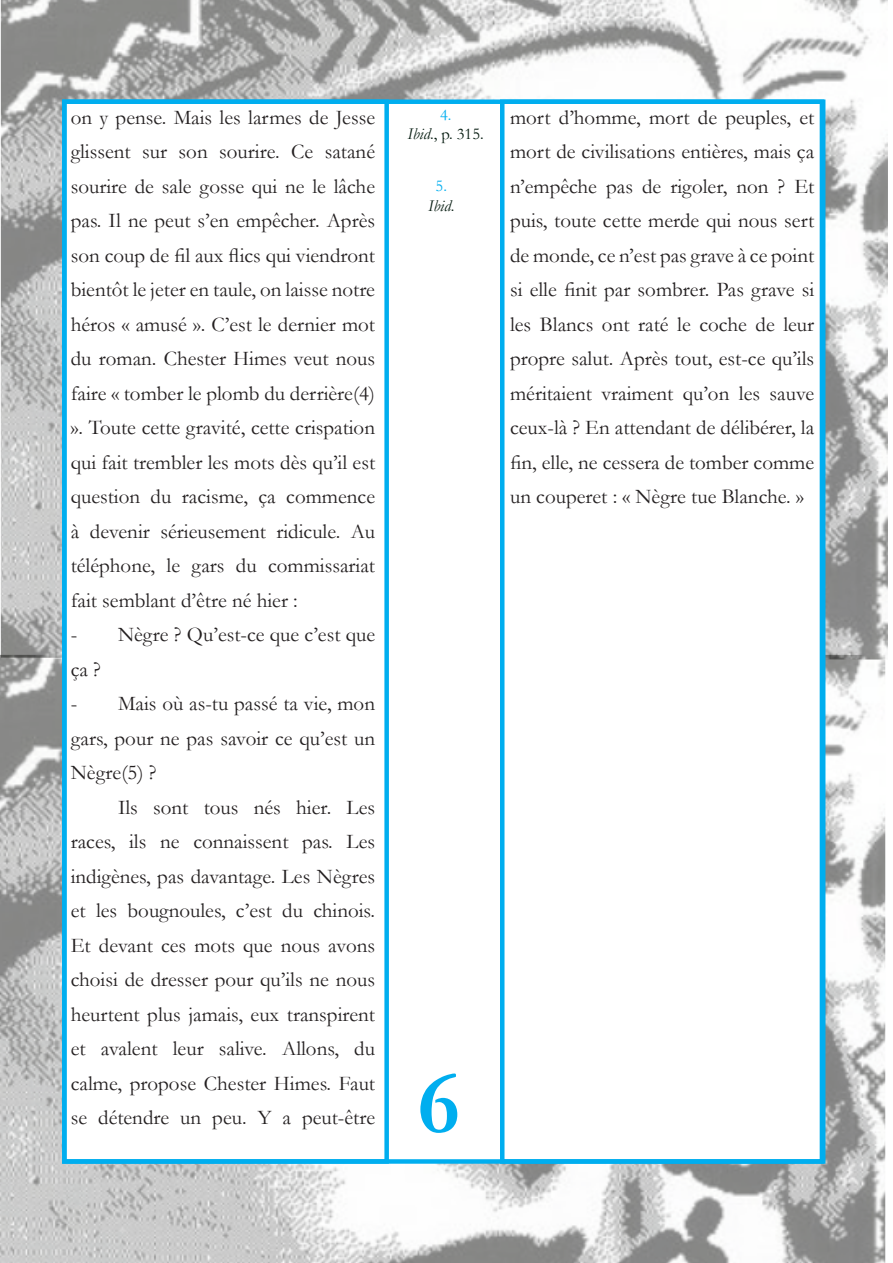
<style>
.page{position:relative;width:893px;height:1263px;background:#fff}
.page>*{position:absolute;margin:0;border:0;box-sizing:border-box;transform-origin:0 0}
.t1{font:700 90px "Garamond";color:#00aeef}
.t2{font:21px/34.5px "Garamond";color:#231f20;text-align:justify}
.t3{font:16.5px "Garamond";color:#03190e}
.t4{font:italic 16.5px "Garamond";color:#03190e}
.t5{font:16.5px "Garamond";color:#00aeef}
.s1{font-style:italic}
.s2{font-style:normal}
</style>
<div class="page">
<img style="left:0;top:655px;width:885px;height:608px">
<img style="left:1px;top:0;width:887px;height:659px">
<div style="left:62px;top:99px;width:762px;height:1065px;background:#fff;border:4px solid #00aeef"></div>
<div style="left:62px;top:99px;width:327px;height:1065px;border:4px solid #00aeef"></div>
<div style="left:500px;top:99px;width:325px;height:1065px;border:4px solid #00aeef"></div>
<p class="t2" style="left:71px;top:99px;width:306px">on y pense. Mais les larmes de Jesse glissent sur son sourire. Ce satané sourire de sale gosse qui ne le lâche pas. Il ne peut s’en empêcher. Après son coup de fil aux flics qui viendront bientôt le jeter en taule, on laisse notre héros « amusé ». C’est le dernier mot du roman. Chester Himes veut nous faire « tomber le plomb du derrière(4) ». Toute cette gravité, cette crispation qui fait trembler les mots dès qu’il est question du racisme, ça commence à devenir sérieusement ridicule. Au téléphone, le gars du commissariat fait semblant d’être né hier :</p>
<p class="t2" style="left:71px;top:617px;width:306px">- Nègre ? Qu’est-ce que c’est que ça ?</p>
<p class="t2" style="left:71px;top:686px;width:306px">- Mais où as-tu passé ta vie, mon gars, pour ne pas savoir ce qu’est un Nègre(5) ?</p>
<p class="t2" style="left:71px;top:789px;width:306px;text-indent:47px">Ils sont tous nés hier. Les races, ils ne connaissent pas. Les indigènes, pas davantage. Les Nègres et les bougnoules, c’est du chinois.<br>Et devant ces mots que nous avons choisi de dresser pour qu’ils ne nous heurtent plus jamais, eux transpirent et avalent leur salive. Allons, du calme, propose Chester Himes. Faut se détendre un peu. Y a peut-être</p>
<p class="t5" style="left:440px;top:103px;width:13px">4.</p>
<p class="t3" style="left:408px;top:123px;width:78px"><span class="s1">Ibid</span>., p. 315.</p>
<p class="t5" style="left:436px;top:175px;width:13px">5.</p>
<p class="t4" style="left:428px;top:195px;width:28px">Ibid<span class="s2">.</span></p>
<p class="t2" style="left:510px;top:99px;width:306px">mort d’homme, mort de peuples, et mort de civilisations entières, mais ça n’empêche pas de rigoler, non ? Et puis, toute cette merde qui nous sert de monde, ce n’est pas grave à ce point si elle finit par sombrer. Pas grave si les Blancs ont raté le coche de leur propre salut. Après tout, est-ce qu’ils méritaient vraiment qu’on les sauve ceux-là ? En attendant de délibérer, la fin, elle, ne cessera de tomber comme un couperet : « Nègre tue Blanche. »</p>
<p class="t1" style="left:418px;top:1042px;width:44px">6</p>
</div>
